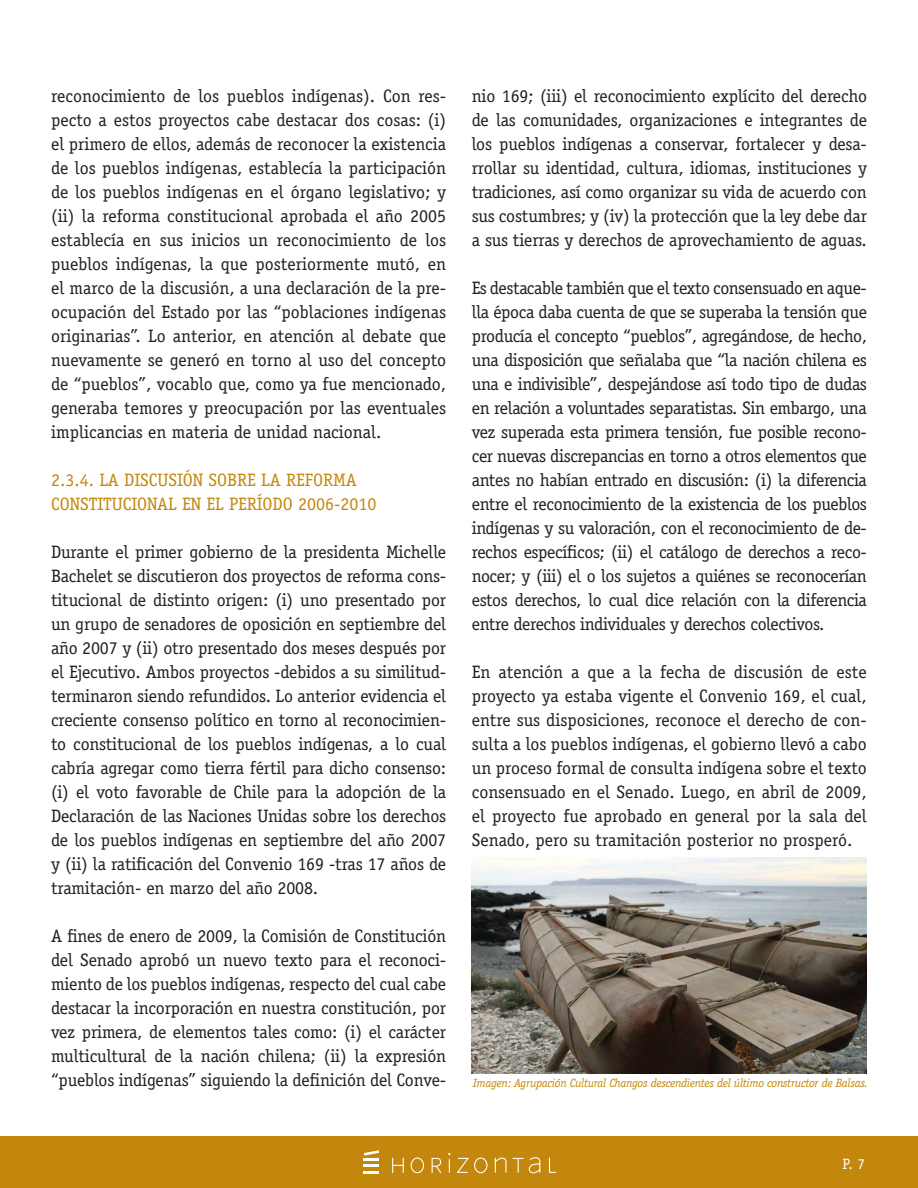
<style>
.page{position:relative;width:918px;height:1188px;background:#fff}
.page>*{position:absolute;margin:0;border:0;box-sizing:border-box;transform-origin:0 0}
.t1{font:18px/24px "Officina Serif Std";letter-spacing:-.01em;color:#231f20;text-align:justify}
.t2{font:18px "Officina Serif Std";color:#c4870d}
.t3{font:15px "Officina Serif Std";color:#fff}
.t4{font:italic 12px "Officina Serif Std";letter-spacing:-.025em;color:#c4870d}
</style>
<div class="page">
<div style="left:0;top:1136px;width:918px;height:52px;background:#c4870d"></div>
<svg style="left:364px;top:1150px;width:15px;height:10px"></svg>
<hr style="left:364px;top:1164px;width:15px;height:3px;background:#fff">
<hr style="left:364px;top:1171px;width:15px;height:3px;background:#fff">
<svg style="left:392px;top:1153px;width:165px;height:21px"></svg>
<img style="left:472px;top:857px;width:394px;height:216px">
<p class="t1" style="left:51px;top:84px;width:397px">reconocimiento de los pueblos indígenas). Con res&shy;pecto a estos proyectos cabe destacar dos cosas: (i) el primero de ellos, además de reconocer la existencia de los pueblos indígenas, establecía la participación de los pueblos indígenas en el órgano legislativo; y (ii) la reforma constitucional aprobada el año 2005 establecía en sus inicios un reconocimiento de los pueblos indígenas, la que posteriormente mutó, en el marco de la discusión, a una declaración de la pre&shy;ocupación del Estado por las “poblaciones indígenas originarias”. Lo anterior, en atención al debate que nuevamente se generó en torno al uso del concepto de “pueblos”, vocablo que, como ya fue mencionado, generaba temores y preocupación por las eventuales implicancias en materia de unidad nacional.</p>
<p class="t2" style="left:51px;top:470px;width:307px">2.3.4. LA DISCUSIÓN SOBRE LA REFORMA</p>
<p class="t2" style="left:51px;top:494px;width:327px">CONSTITUCIONAL EN EL PERÍODO 2006-2010</p>
<p class="t1" style="left:51px;top:540px;width:397px">Durante el primer gobierno de la presidenta Michelle Bachelet se discutieron dos proyectos de reforma cons&shy;titucional de distinto origen: (i) uno presentado por un grupo de senadores de oposición en septiembre del año 2007 y (ii) otro presentado dos meses después por el Ejecutivo. Ambos proyectos -debidos a su similitud&shy;terminaron siendo refundidos. Lo anterior evidencia el creciente consenso político en torno al reconocimien&shy;to constitucional de los pueblos indígenas, a lo cual cabría agregar como tierra fértil para dicho consenso: (i) el voto favorable de Chile para la adopción de la Declaración de las Naciones Unidas sobre los derechos de los pueblos indígenas en septiembre del año 2007 y (ii) la ratificación del Convenio 169 -tras 17 años de tramitación- en marzo del año 2008.</p>
<p class="t1" style="left:51px;top:924px;width:397px">A fines de enero de 2009, la Comisión de Constitución del Senado aprobó un nuevo texto para el reconoci&shy;miento de los pueblos indígenas, respecto del cual cabe destacar la incorporación en nuestra constitución, por vez primera, de elementos tales como: (i) el carácter multicultural de la nación chilena; (ii) la expresión “pueblos indígenas” siguiendo la definición del Conve-</p>
<p class="t1" style="left:472px;top:84px;width:397px">nio 169; (iii) el reconocimiento explícito del derecho de las comunidades, organizaciones e integrantes de los pueblos indígenas a conservar, fortalecer y desa&shy;rrollar su identidad, cultura, idiomas, instituciones y tradiciones, así como organizar su vida de acuerdo con sus costumbres; y (iv) la protección que la ley debe dar a sus tierras y derechos de aprovechamiento de aguas.</p>
<p class="t1" style="left:472px;top:276px;width:397px">Es destacable también que el texto consensuado en aque&shy;lla época daba cuenta de que se superaba la tensión que producía el concepto “pueblos”, agregándose, de hecho, una disposición que señalaba que “la nación chilena es una e indivisible”, despejándose así todo tipo de dudas en relación a voluntades separatistas. Sin embargo, una vez superada esta primera tensión, fue posible recono&shy;cer nuevas discrepancias en torno a otros elementos que antes no habían entrado en discusión: (i) la diferencia entre el reconocimiento de la existencia de los pueblos indígenas y su valoración, con el reconocimiento de de&shy;rechos específicos; (ii) el catálogo de derechos a reco&shy;nocer; y (iii) el o los sujetos a quiénes se reconocerían estos derechos, lo cual dice relación con la diferencia entre derechos individuales y derechos colectivos.</p>
<p class="t1" style="left:472px;top:660px;width:397px">En atención a que a la fecha de discusión de este proyecto ya estaba vigente el Convenio 169, el cual, entre sus disposiciones, reconoce el derecho de con&shy;sulta a los pueblos indígenas, el gobierno llevó a cabo un proceso formal de consulta indígena sobre el texto consensuado en el Senado. Luego, en abril de 2009, el proyecto fue aprobado en general por la sala del Senado, pero su tramitación posterior no prosperó.</p>
<p class="t4" style="left:473px;top:1076px;width:397px">Imagen: Agrupación Cultural Changos descendientes del último constructor de Balsas.</p>
<p class="t3" style="left:842px;top:1155px;width:24px">P. 7</p>
</div>
